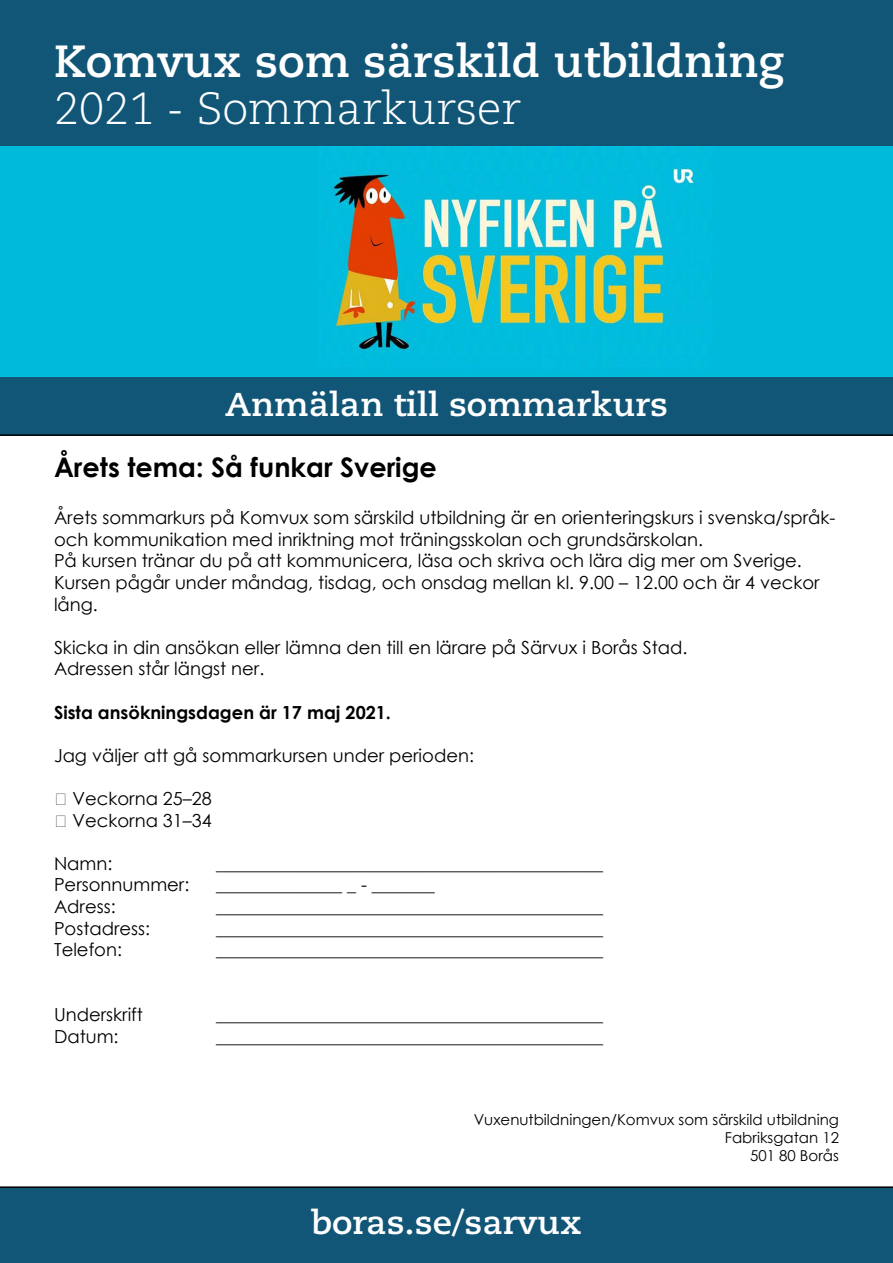
<style>
.page{position:relative;width:893px;height:1263px;background:#fff}
.page>*{position:absolute;margin:0;border:0;box-sizing:border-box;transform-origin:0 0}
.t1{font:700 45px "Caecilia LT Std";color:#fff}
.t2{font:300 45px "Caecilia LT Std";color:#fff}
.t3{font:700 33px "Caecilia LT Std";color:#fff;scale:1.04 1}
.t4{font:700 27px "Century Gothic";color:#000}
.t5{font:18px/21.6px "Century Gothic";color:#000}
.t6{font:700 18px "Century Gothic";color:#000}
.t7{font:15px/18px "Century Gothic";color:#000;text-align:right}
</style>
<div class="page">
<div style="left:0;top:0;width:893px;height:436px;background:#125677"></div>
<img style="left:0;top:147px;width:893px;height:229px">
<div style="left:0;top:1186px;width:893px;height:77px;background:#125677"></div>
<h1 class="t1" style="left:54px;top:35px;width:732px">Komvux som särskild utbildning</h1>
<h1 class="t2" style="left:54px;top:83px;width:468px">2021 - Sommarkurser</h1>
<h2 class="t3" style="left:225px;top:385px;width:427px">Anmälan till sommarkurs</h2>
<h3 class="t4" style="left:54px;top:447px;width:384px">Årets tema: Så funkar Sverige</h3>
<p class="t5" style="left:54px;top:507px;width:783px">Årets sommarkurs på Komvux som särskild utbildning är en orienteringskurs i svenska/språk&shy;och kommunikation med inriktning mot träningsskolan och grundsärskolan.<br>På kursen tränar du på att kommunicera, läsa och skriva och lära dig mer om Sverige.<br>Kursen pågår under måndag, tisdag, och onsdag mellan kl. 9.00 – 12.00 och är 4 veckor lång.</p>
<p class="t5" style="left:54px;top:636px;width:635px">Skicka in din ansökan eller lämna den till en lärare på Särvux i Borås Stad.<br>Adressen står längst ner.</p>
<p class="t6" style="left:54px;top:698px;width:338px">Sista ansökningsdagen är 17 maj 2021.</p>
<p class="t5" style="left:54px;top:744px;width:422px">Jag väljer att gå sommarkursen under perioden:</p>
<p class="t5" style="left:54px;top:787px;width:159px">☐ Veckorna 25–28 ☐ Veckorna 31–34</p>
<p class="t5" style="left:54px;top:852px;width:60px">Namn:</p>
<p class="t5" style="left:216px;top:852px;width:388px">___________________________________________</p>
<p class="t5" style="left:54px;top:874px;width:137px">Personnummer:</p>
<p class="t5" style="left:216px;top:874px;width:220px">______________ _ - _______</p>
<p class="t5" style="left:54px;top:895px;width:63px">Adress:</p>
<p class="t5" style="left:216px;top:895px;width:388px">___________________________________________</p>
<p class="t5" style="left:54px;top:917px;width:98px">Postadress:</p>
<p class="t5" style="left:216px;top:917px;width:388px">___________________________________________</p>
<p class="t5" style="left:54px;top:939px;width:70px">Telefon:</p>
<p class="t5" style="left:216px;top:939px;width:388px">___________________________________________</p>
<p class="t5" style="left:54px;top:1003px;width:91px">Underskrift</p>
<p class="t5" style="left:54px;top:1025px;width:66px">Datum:</p>
<p class="t5" style="left:216px;top:1003px;width:388px">___________________________________________</p>
<p class="t5" style="left:216px;top:1025px;width:388px">___________________________________________</p>
<p class="t7" style="left:474px;top:1111px;width:367px">Vuxenutbildningen/Komvux som särskild utbildning<br>Fabriksgatan 12<br>501 80 Borås</p>
<h2 class="t3" style="left:311px;top:1203px;width:262px">boras.se/sarvux</h2>
</div>
